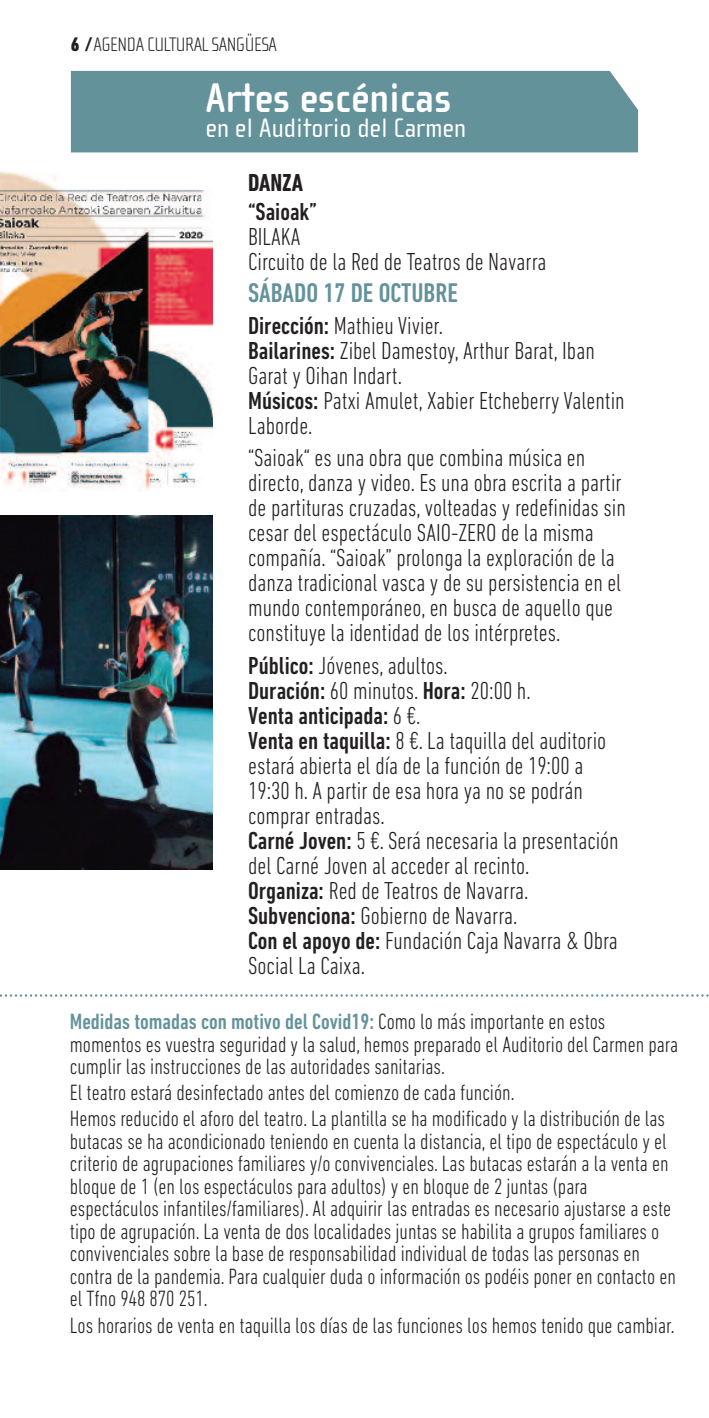
<style>
.page{position:relative;width:709px;height:1418px;background:#fff}
.page>*{position:absolute;margin:0;border:0;box-sizing:border-box;transform-origin:0 0}
.t1{font:700 42.5px "Cholla Sans";color:#fff}
.t2{font:27.5px "Cholla Sans";color:#fff}
.t3{font:500 condensed 27.5px "DIN Next LT Pro";color:#63929b}
.t4{font:300 condensed 25px/25px "DIN Next LT Pro";color:#231f20}
.t5{font:500 condensed 25px "DIN Next LT Pro";color:#231f20}
.t6{font:700 condensed 25px "DIN Next LT Pro";color:#231f20}
.t7{font:300 condensed 22.5px/22.5px "DIN Next LT Pro";color:#231f20}
.t8{font:100 20px "Cholla Sans";letter-spacing:-.025em;color:#231f20}
.s1{font-family:"DIN Next LT Pro";font-weight:800;font-stretch:condensed}
.s2{font-weight:500}
.s3{font-weight:500;color:#63929b}
</style>
<div class="page">
<img style="left:0;top:171px;width:213px;height:320px">
<div style="left:71px;top:71px;width:567px;height:81px;background:#63929b"></div>
<img style="left:0;top:515px;width:213px;height:354px">
<svg style="left:0;top:994px;width:709px;height:2px"></svg>
<p class="t8" style="left:71px;top:32px;width:208px"><span class="s1">6 ⁄</span> AGENDA CULTURAL SANGÜESA</p>
<h1 class="t1" style="left:206px;top:72px;width:247px">Artes escénicas</h1>
<p class="t2" style="left:206px;top:111px;width:262px">en el Auditorio del Carmen</p>
<p class="t6" style="left:248px;top:174px;width:56px">DANZA</p>
<p class="t5" style="left:248px;top:203px;width:70px">“Saioak”</p>
<p class="t4" style="left:248px;top:226px;width:300px">BILAKA<br>Circuito de la Red de Teatros de Navarra</p>
<p class="t3" style="left:248px;top:283px;width:211px">SÁBADO 17 DE OCTUBRE</p>
<p class="t4" style="left:248px;top:315px;width:378px"><span class="s2">Dirección:</span> Mathieu Vivier.<br><span class="s2">Bailarines:</span> Zibel Damestoy, Arthur Barat, Iban<br>Garat y Oihan Indart.<br><span class="s2">Músicos:</span> Patxi Amulet, Xabier Etcheberry Valentin<br>Laborde.</p>
<p class="t4" style="left:248px;top:447px;width:379px">“Saioak“ es una obra que combina música en directo, danza y video. Es una obra escrita a partir de partituras cruzadas, volteadas y redefinidas sin cesar del espectáculo SAIO-ZERO de la misma compañía. “Saioak” prolonga la exploración de la danza tradicional vasca y de su persistencia en el mundo contemporáneo, en busca de aquello que constituye la identidad de los intérpretes.</p>
<p class="t4" style="left:248px;top:654px;width:372px"><span class="s2">Público:</span> Jóvenes, adultos.<br><span class="s2">Duración:</span> 60 minutos. <span class="s2">Hora:</span> 20:00 h.<br><span class="s2">Venta anticipada:</span> 6 €.<br><span class="s2">Venta en taquilla:</span> 8 €. La taquilla del auditorio estará abierta el día de la función de 19:00 a 19:30 h. A partir de esa hora ya no se podrán comprar entradas.<br><span class="s2">Carné Joven:</span> 5 €. Será necesaria la presentación del Carné Joven al acceder al recinto.<br><span class="s2">Organiza:</span> Red de Teatros de Navarra.<br><span class="s2">Subvenciona:</span> Gobierno de Navarra.<br><span class="s2">Con el apoyo de:</span> Fundación Caja Navarra &amp; Obra Social La Caixa.</p>
<p class="t7" style="left:70px;top:1012px;width:610px"><span class="s3">Medidas tomadas con motivo del Covid19:</span> Como lo más importante en estos momentos es vuestra seguridad y la salud, hemos preparado el Auditorio del Carmen para cumplir las instrucciones de las autoridades sanitarias.</p>
<p class="t7" style="left:70px;top:1081px;width:596px;line-height:26px">El teatro estará desinfectado antes del comienzo de cada función.<br>Hemos reducido el aforo del teatro. La plantilla se ha modificado y la distribución de las</p>
<p class="t7" style="left:70px;top:1131px;width:607px">butacas se ha acondicionado teniendo en cuenta la distancia, el tipo de espectáculo y el criterio de agrupaciones familiares y/o convivenciales. Las butacas estarán a la venta en bloque de 1 (en los espectáculos para adultos) y en bloque de 2 juntas (para espectáculos infantiles/familiares). Al adquirir las entradas es necesario ajustarse a este tipo de agrupación. La venta de dos localidades juntas se habilita a grupos familiares o convivenciales sobre la base de responsabilidad individual de todas las personas en contra de la pandemia. Para cualquier duda o información os podéis poner en contacto en el Tfno 948 870 251.</p>
<p class="t7" style="left:70px;top:1315px;width:606px">Los horarios de venta en taquilla los días de las funciones los hemos tenido que cambiar.</p>
</div>
